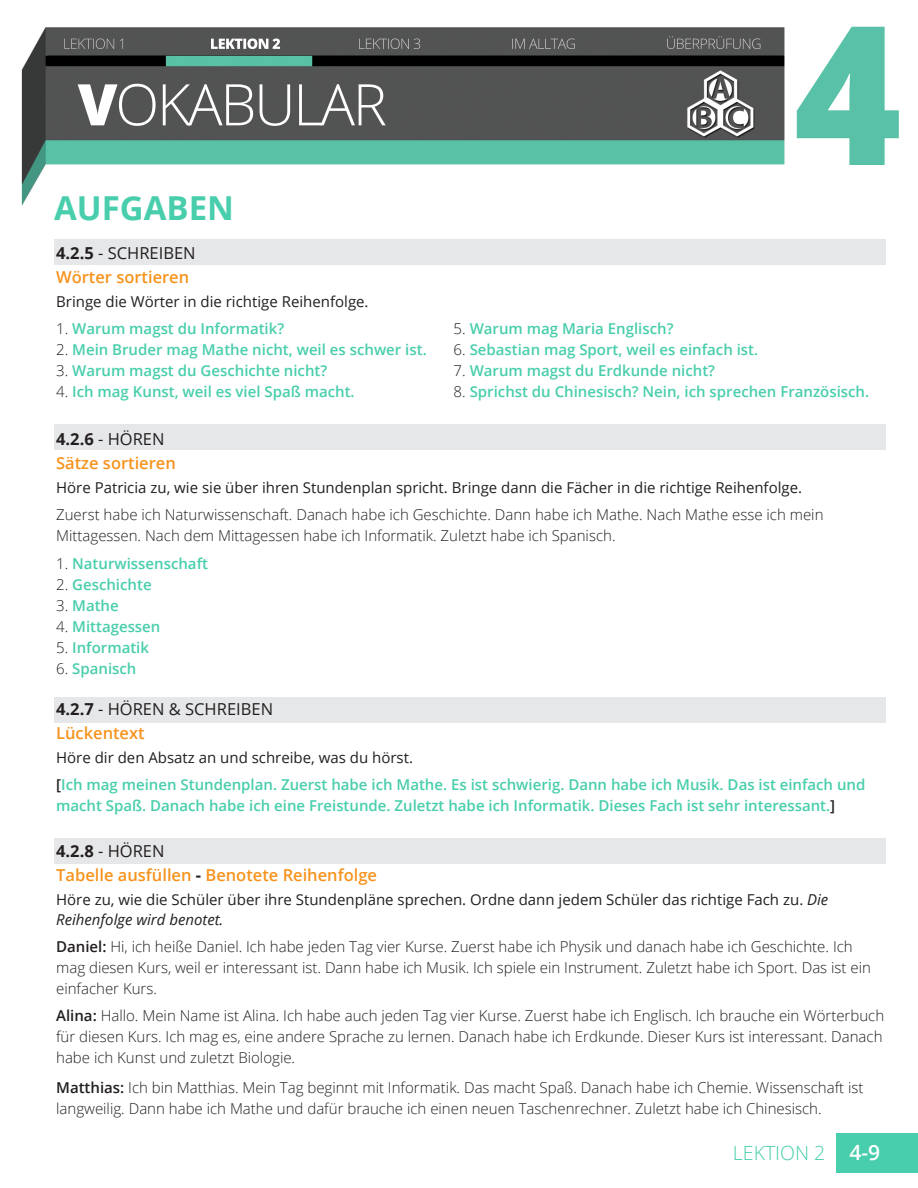
<style>
.page{position:relative;width:918px;height:1188px;background:#fff}
.page>*{position:absolute;margin:0;border:0;box-sizing:border-box;transform-origin:0 0}
.t1{font:700 33px "Open Sans";color:#48ceac}
.t2{font:600 21px "Open Sans";color:#fff}
.t3{font:300 19.5px "Open Sans";color:#48ceac}
.t4{font:600 16.5px "Open Sans";color:#f7931d}
.t5{font:16.5px "Open Sans";color:#231f20}
.t6{font:300 15px/21px "Open Sans";color:#231f20}
.t7{font:600 15px/21px "Open Sans";color:#48ceac}
.t8{font:15px/19.5px "Open Sans";color:#231f20}
.s1{font-weight:700}
.s2{font-weight:300;color:#231f20}
.s3{color:#231f20}
.s4{font-weight:700;color:#231f20}
.s5{font-style:italic}
.s6{font-weight:600}
</style>
<div class="page">
<img style="left:21px;top:26px;width:897px;height:1147px">
<div style="left:836px;top:1133px;width:82px;height:39px;background:#48ceac"></div>
<div style="left:54px;top:239px;width:832px;height:25px;background:#e6e7e9"></div>
<div style="left:54px;top:697px;width:832px;height:25px;background:#e6e7e9"></div>
<div style="left:54px;top:838px;width:832px;height:26px;background:#e6e7e9"></div>
<div style="left:54px;top:425px;width:832px;height:25px;background:#e6e7e9"></div>
<p class="t1" style="left:54px;top:184px;width:181px">AUFGABEN</p>
<p class="t5" style="left:56px;top:241px;width:141px"><span class="s1">4.2.5</span> - SCHREIBEN</p>
<p class="t4" style="left:56px;top:265px;width:135px">Wörter sortieren</p>
<p class="t8" style="left:56px;top:291px;width:314px">Bringe die Wörter in die richtige Reihenfolge.</p>
<p class="t7" style="left:56px;top:317px;width:230px"><span class="s2">1.</span> Warum magst du Informatik?</p>
<p class="t7" style="left:454px;top:317px;width:221px"><span class="s2">5.</span> Warum mag Maria Englisch?</p>
<p class="t7" style="left:56px;top:338px;width:372px"><span class="s2">2.</span> Mein Bruder mag Mathe nicht, weil es schwer ist.</p>
<p class="t7" style="left:454px;top:338px;width:306px"><span class="s2">6.</span> Sebastian mag Sport, weil es einfach ist.</p>
<p class="t7" style="left:56px;top:359px;width:273px"><span class="s2">3.</span> Warum magst du Geschichte nicht?</p>
<p class="t7" style="left:454px;top:359px;width:263px"><span class="s2">7.</span> Warum magst du Erdkunde nicht?</p>
<p class="t7" style="left:56px;top:380px;width:300px"><span class="s2">4.</span> Ich mag Kunst, weil es viel Spaß macht.</p>
<p class="t7" style="left:454px;top:380px;width:417px"><span class="s2">8.</span> Sprichst du Chinesisch? Nein, ich sprechen Französisch.</p>
<p class="t5" style="left:56px;top:427px;width:110px"><span class="s1">4.2.6</span> - HÖREN</p>
<p class="t4" style="left:56px;top:451px;width:121px">Sätze sortieren</p>
<p class="t8" style="left:56px;top:477px;width:748px">Höre Patricia zu, wie sie über ihren Stundenplan spricht. Bringe dann die Fächer in die richtige Reihenfolge.</p>
<p class="t6" style="left:56px;top:503px;width:769px">Zuerst habe ich Naturwissenschaft. Danach habe ich Geschichte. Dann habe ich Mathe. Nach Mathe esse ich mein<br>Mittagessen. Nach dem Mittagessen habe ich Informatik. Zuletzt habe ich Spanisch.</p>
<p class="t7" style="left:56px;top:552px;width:153px"><span class="s2">1.</span> Naturwissenschaft</p>
<p class="t7" style="left:56px;top:573px;width:97px"><span class="s2">2.</span> Geschichte</p>
<p class="t7" style="left:56px;top:594px;width:64px"><span class="s2">3.</span> Mathe</p>
<p class="t7" style="left:56px;top:615px;width:106px"><span class="s2">4.</span> Mittagessen</p>
<p class="t7" style="left:56px;top:636px;width:94px"><span class="s2">5.</span> Informatik</p>
<p class="t7" style="left:56px;top:657px;width:82px"><span class="s2">6.</span> Spanisch</p>
<p class="t5" style="left:56px;top:698px;width:218px"><span class="s1">4.2.7</span> - HÖREN &amp; SCHREIBEN</p>
<p class="t4" style="left:56px;top:722px;width:90px">Lückentext</p>
<p class="t8" style="left:56px;top:748px;width:358px">Höre dir den Absatz an und schreibe, was du hörst.</p>
<p class="t7" style="left:56px;top:774px;width:811px"><span class="s3">[</span>Ich mag meinen Stundenplan. Zuerst habe ich Mathe. Es ist schwierig. Dann habe ich Musik. Das ist einfach und macht Spaß. Danach habe ich eine Freistunde. Zuletzt habe ich Informatik. Dieses Fach ist sehr interessant.<span class="s3">]</span></p>
<p class="t5" style="left:56px;top:840px;width:110px"><span class="s1">4.2.8</span> - HÖREN</p>
<p class="t4" style="left:56px;top:864px;width:322px">Tabelle ausfüllen <span class="s4">-</span> Benotete Reihenfolge</p>
<p class="t8" style="left:56px;top:889px;width:774px">Höre zu, wie die Schüler über ihre Stundenpläne sprechen. Ordne dann jedem Schüler das richtige Fach zu. <span class="s5">Die<br>Reihenfolge wird benotet.</span></p>
<p class="t6" style="left:56px;top:935px;width:816px"><span class="s6">Daniel:</span> Hi, ich heiße Daniel. Ich habe jeden Tag vier Kurse. Zuerst habe ich Physik und danach habe ich Geschichte. Ich mag diesen Kurs, weil er interessant ist. Dann habe ich Musik. Ich spiele ein Instrument. Zuletzt habe ich Sport. Das ist ein einfacher Kurs.</p>
<p class="t6" style="left:56px;top:1004px;width:830px;text-align:justify"><span class="s6">Alina:</span> Hallo. Mein Name ist Alina. Ich habe auch jeden Tag vier Kurse. Zuerst habe ich Englisch. Ich brauche ein Wörterbuch für diesen Kurs. Ich mag es, eine andere Sprache zu lernen. Danach habe ich Erdkunde. Dieser Kurs ist interessant. Danach habe ich Kunst und zuletzt Biologie.</p>
<p class="t6" style="left:56px;top:1076px;width:809px"><span class="s6">Matthias:</span> Ich bin Matthias. Mein Tag beginnt mit Informatik. Das macht Spaß. Danach habe ich Chemie. Wissenschaft ist langweilig. Dann habe ich Mathe und dafür brauche ich einen neuen Taschenrechner. Zuletzt habe ich Chinesisch.</p>
<p class="t3" style="left:733px;top:1139px;width:94px">LEKTION 2</p>
<p class="t2" style="left:849px;top:1138px;width:32px">4-9</p>
</div>
